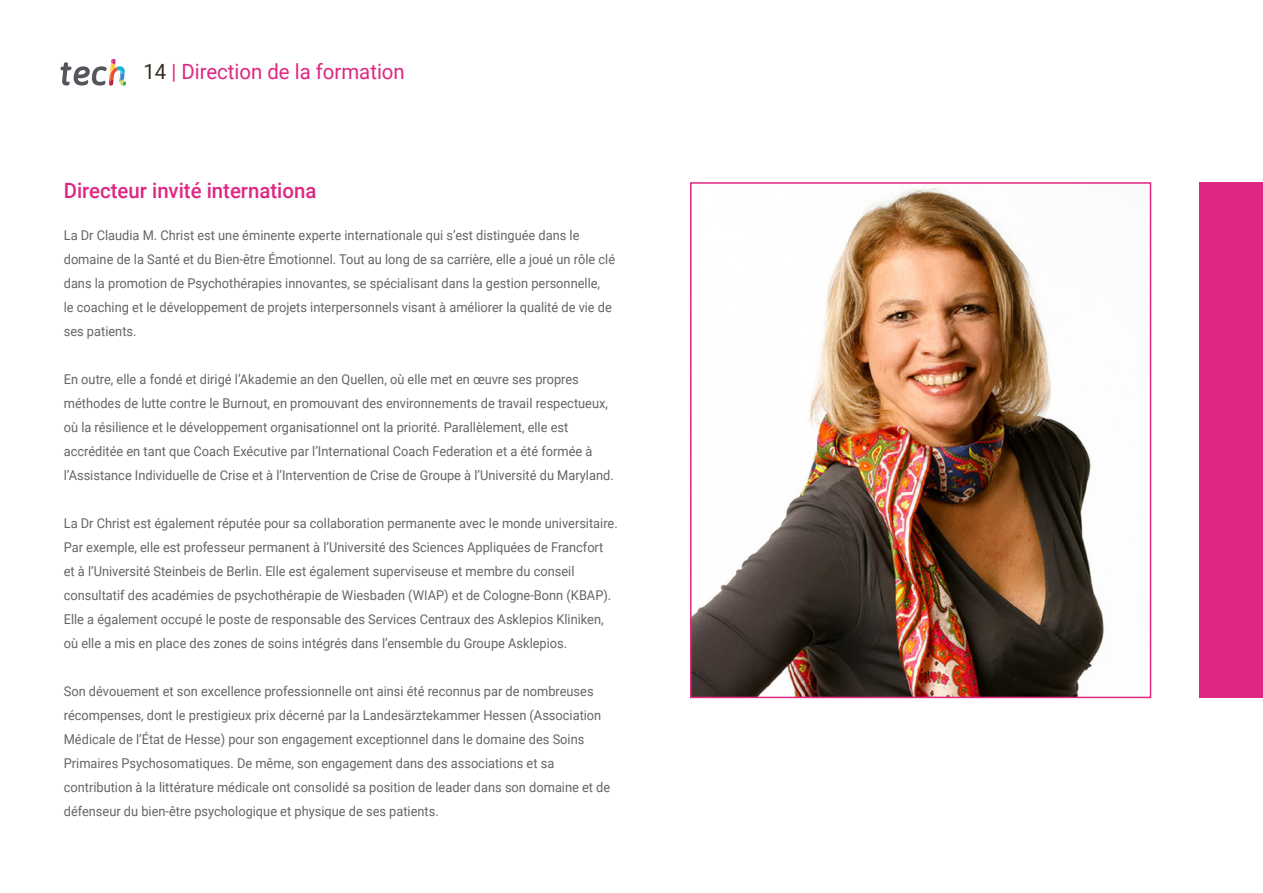
<style>
.page{position:relative;width:1263px;height:893px;background:#fff}
.page>*{position:absolute;margin:0;border:0;box-sizing:border-box;transform-origin:0 0}
.t1{font:500 21px "Roboto";color:#de2782}
.t2{font:21px "Roboto";color:#de2782}
.t3{font:13.5px/24px "Roboto";color:#656565;scale:.95 1}
.s1{color:#312e20}
</style>
<div class="page">
<div style="left:1199px;top:182px;width:64px;height:516px;background:#de2782"></div>
<img style="left:693px;top:188px;width:411px;height:507px">
<div style="left:690px;top:182px;width:461px;height:516px;border:2px solid #e02782"></div>
<svg style="left:61px;top:59px;width:65px;height:27px"></svg>
<h1 class="t2" style="left:144px;top:57px;width:263px"><span class="s1">14</span> | Direction de la formation</h1>
<h1 class="t1" style="left:64px;top:176px;width:254px">Directeur invité internationa</h1>
<p class="t3" style="left:64px;top:222px;width:582px">La Dr Claudia M. Christ est une éminente experte internationale qui s’est distinguée dans le domaine de la Santé et du Bien-être Émotionnel. Tout au long de sa carrière, elle a joué un rôle clé dans la promotion de Psychothérapies innovantes, se spécialisant dans la gestion personnelle,<br>le coaching et le développement de projets interpersonnels visant à améliorer la qualité de vie de ses patients.</p>
<p class="t3" style="left:64px;top:366px;width:580px">En outre, elle a fondé et dirigé l’Akademie an den Quellen, où elle met en œuvre ses propres méthodes de lutte contre le Burnout, en promouvant des environnements de travail respectueux, où la résilience et le développement organisationnel ont la priorité. Parallèlement, elle est accréditée en tant que Coach Exécutive par l’International Coach Federation et a été formée à l’Assistance Individuelle de Crise et à l’Intervention de Crise de Groupe à l’Université du Maryland.</p>
<p class="t3" style="left:64px;top:510px;width:585px">La Dr Christ est également réputée pour sa collaboration permanente avec le monde universitaire.<br>Par exemple, elle est professeur permanent à l’Université des Sciences Appliquées de Francfort et à l’Université Steinbeis de Berlin. Elle est également superviseuse et membre du conseil consultatif des académies de psychothérapie de Wiesbaden (WIAP) et de Cologne-Bonn (KBAP).<br>Elle a également occupé le poste de responsable des Services Centraux des Asklepios Kliniken, où elle a mis en place des zones de soins intégrés dans l’ensemble du Groupe Asklepios.</p>
<p class="t3" style="left:64px;top:678px;width:577px">Son dévouement et son excellence professionnelle ont ainsi été reconnus par de nombreuses récompenses, dont le prestigieux prix décerné par la Landesärztekammer Hessen (Association Médicale de l’État de Hesse) pour son engagement exceptionnel dans le domaine des Soins Primaires Psychosomatiques. De même, son engagement dans des associations et sa contribution à la littérature médicale ont consolidé sa position de leader dans son domaine et de défenseur du bien-être psychologique et physique de ses patients.</p>
</div>
